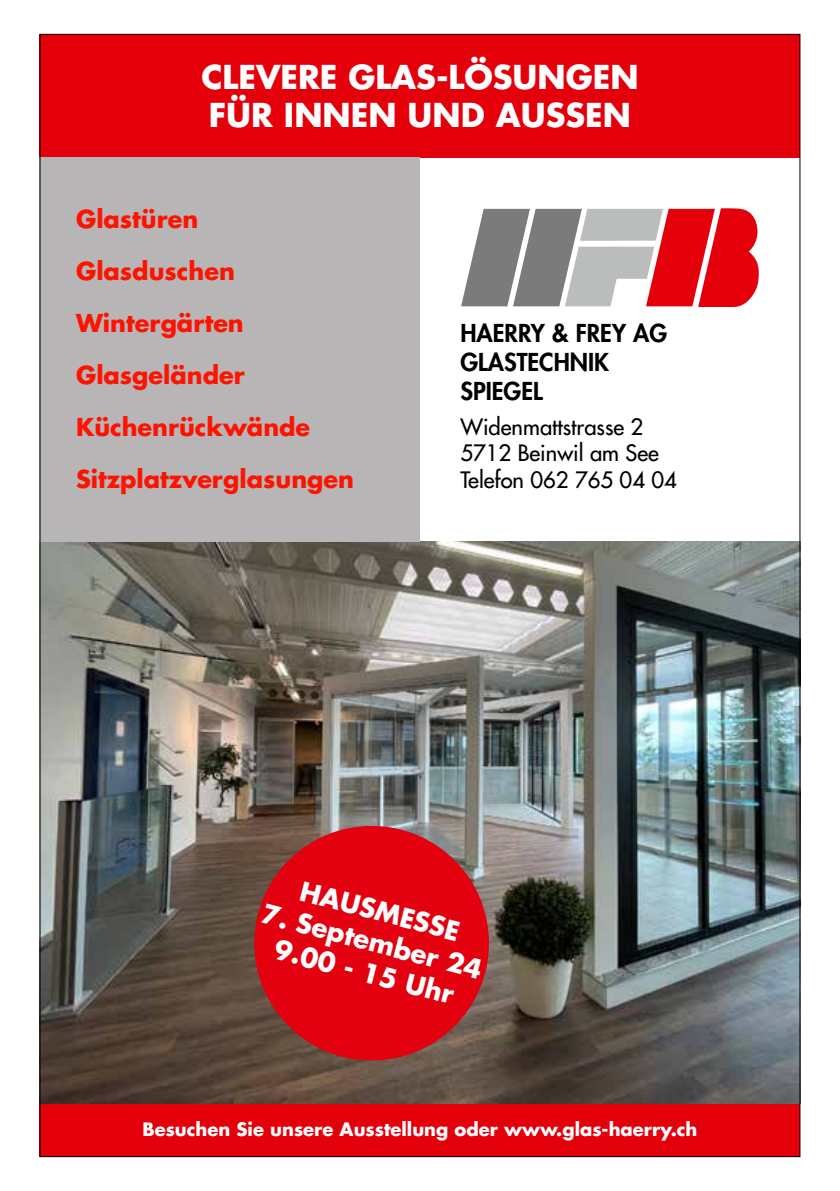
<style>
.page{position:relative;width:840px;height:1191px;background:#fff}
.page>*{position:absolute;margin:0;border:0;box-sizing:border-box;transform-origin:0 0}
.t1{font:700 32px/38.4px "Futura LT";color:#fff}
.t2{font:700 26px/31.2px "Futura LT";color:#fff;text-align:center}
.t3{font:700 24px/52px "Futura LT";color:#ff1200}
.t4{font:800 24px/28.8px "Futura LT";color:#000}
.t5{font:22px/26.4px "Futura LT";color:#000}
.t6{font:700 18px "Futura LT";color:#fff}
</style>
<div class="page">
<div style="left:40px;top:1103px;width:759px;height:54px;background:#e3000b"></div>
<img style="left:42px;top:541px;width:755px;height:562px">
<svg style="left:242px;top:814px;width:258px;height:256px"></svg>
<div style="left:40px;top:34px;width:759px;height:123px;background:#e3000b"></div>
<div style="left:40px;top:157px;width:380px;height:384px;background:#b7b5b5"></div>
<svg style="left:461px;top:209px;width:297px;height:97px"></svg>
<h1 class="t1" style="left:201px;top:57px;width:438px">CLEVERE GLAS-LÖSUNGEN<br>FÜR INNEN UND AUSSEN</h1>
<p class="t3" style="left:76px;top:193px;width:279px">Glastüren<br>Glasduschen<br>Wintergärten<br>Glasgeländer<br>Küchenrückwände<br>Sitzplatzverglasungen</p>
<p class="t4" style="left:460px;top:319px;width:208px">HAERRY &amp; FREY AG<br>GLASTECHNIK<br>SPIEGEL</p>
<p class="t5" style="left:460px;top:413px;width:218px">Widenmattstrasse 2<br>5712 Beinwil am See<br>Telefon 062 765 04 04</p>
<p class="t2" style="left:304px;top:875px;width:165px;rotate:14deg">HAUSMESSE</p>
<p class="t2" style="left:266px;top:898px;width:228px;rotate:14deg">7. September 24<br>9.00 - 15 Uhr</p>
<p class="t6" style="left:142px;top:1117px;width:556px">Besuchen Sie unsere Ausstellung oder www.glas-haerry.ch</p>
</div>
